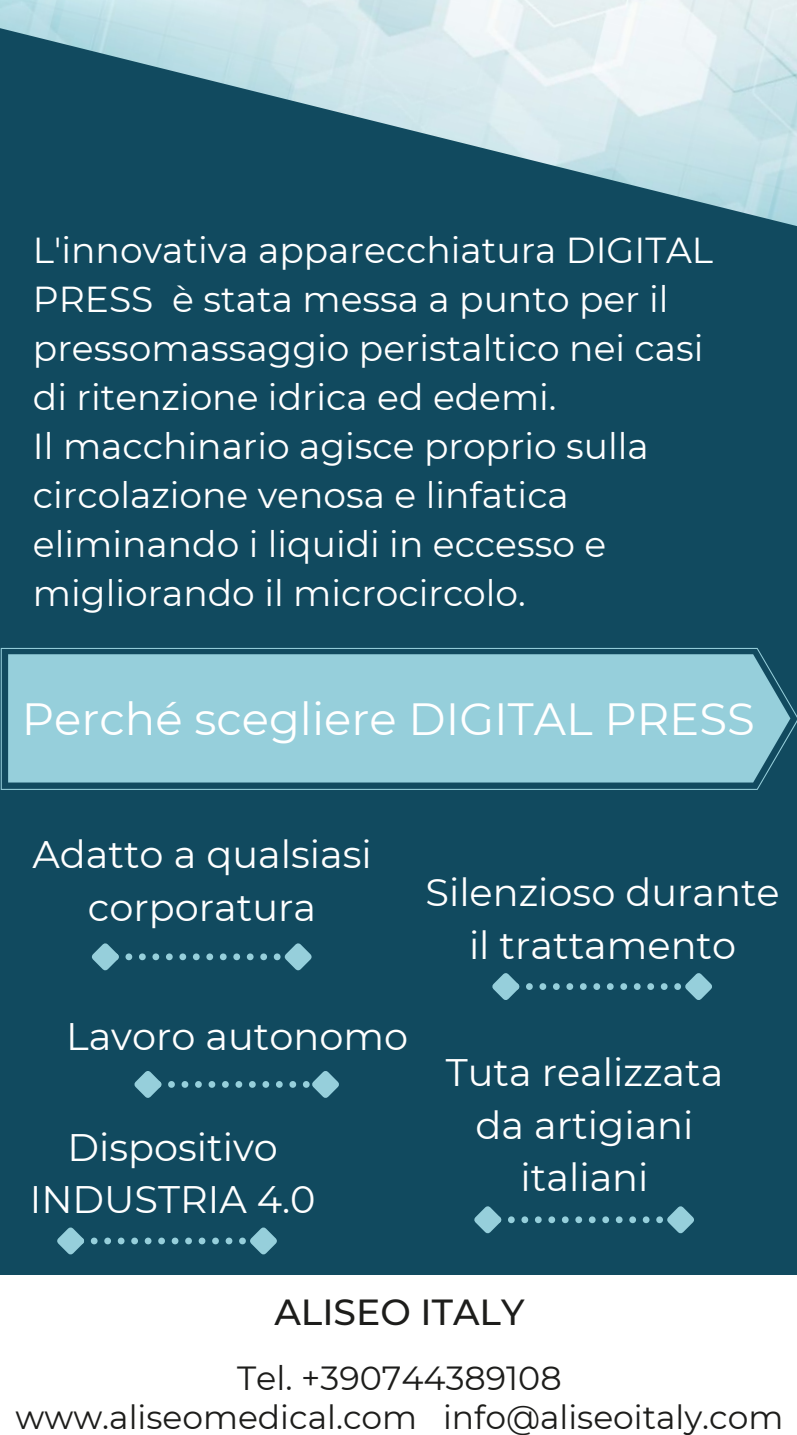
<style>
.page{position:relative;width:797px;height:1435px;background:#fff}
.page>*{position:absolute;margin:0;border:0;box-sizing:border-box;transform-origin:0 0}
.t1{font:45px "Montserrat";color:#fff}
.t2{font:38.25px/52.4px "Montserrat";color:#fff;text-align:center}
.t3{font:500 36.23px "Montserrat";color:#1d1d1b}
.t4{font:36px/49.1px "Montserrat";color:#fff}
.t5{font:33.3px "Montserrat";color:#1d1d1b}
.t6{font:32.85px "Montserrat";color:#1d1d1b}
</style>
<div class="page">
<div style="left:0;top:0;width:796px;height:1434px;background:#114a5f"></div>
<img style="left:0;top:0;width:796px;height:226px">
<div style="left:0;top:1275px;width:796px;height:159px;background:#fff"></div>
<svg style="left:1px;top:648px;width:795px;height:142px;background:#86bfcc"></svg>
<svg style="left:92px;top:943px;width:220px;height:28px"></svg>
<svg style="left:474px;top:1206px;width:220px;height:28px"></svg>
<svg style="left:57px;top:1227px;width:220px;height:28px"></svg>
<svg style="left:134px;top:1071px;width:205px;height:27px"></svg>
<svg style="left:492px;top:973px;width:220px;height:27px"></svg>
<p class="t4" style="left:33px;top:225px;width:681px">L'innovativa apparecchiatura DIGITAL PRESS è stata messa a punto per il pressomassaggio peristaltico nei casi di ritenzione idrica ed edemi.</p>
<p class="t4" style="left:33px;top:421px;width:617px">Il macchinario agisce proprio sulla circolazione venosa e linfatica eliminando i liquidi in eccesso e migliorando il microcircolo.</p>
<p class="t1" style="left:22px;top:691px;width:734px">Perché scegliere DIGITAL PRESS</p>
<p class="t2" style="left:32px;top:828px;width:340px">Adatto a qualsiasi corporatura</p>
<p class="t2" style="left:425px;top:866px;width:356px">Silenzioso durante il trattamento</p>
<p class="t2" style="left:66px;top:1009px;width:343px">Lavoro autonomo</p>
<p class="t2" style="left:30px;top:1121px;width:287px">Dispositivo<br>INDUSTRIA 4.0</p>
<p class="t2" style="left:446px;top:1046px;width:279px">Tuta realizzata da artigiani italiani</p>
<p class="t3" style="left:274px;top:1290px;width:252px">ALISEO ITALY</p>
<p class="t5" style="left:237px;top:1357px;width:326px">Tel. +390744389108</p>
<p class="t6" style="left:15px;top:1397px;width:769px">www.aliseomedical.com info@aliseoitaly.com</p>
</div>
